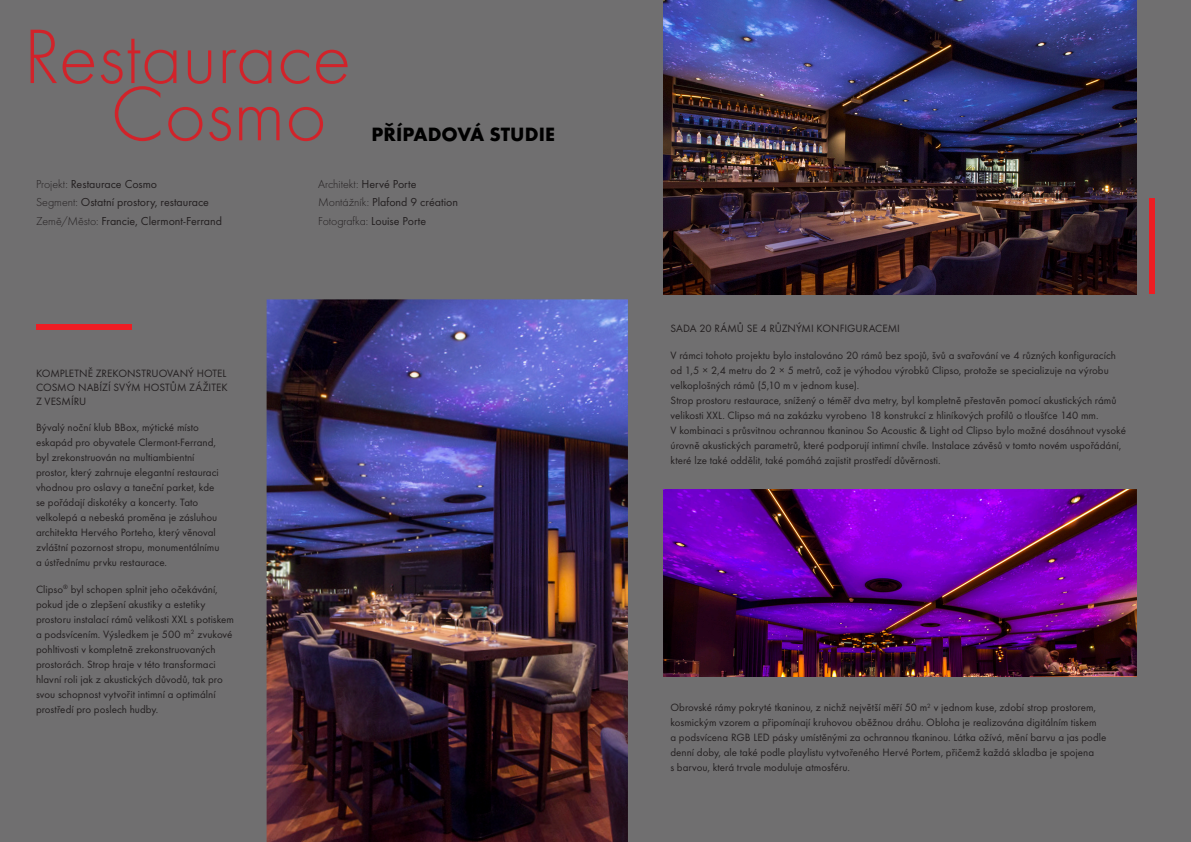
<style>
.page{position:relative;width:1191px;height:842px;background:#706f70}
.page>*{position:absolute;margin:0;border:0;box-sizing:border-box;transform-origin:0 0}
.t1{font:80px "Futura TCE Ligh";color:#d1232a}
.Body_copy_Futura{font:700 20px "Futura TCE";color:#000}
.Body_copy_Noto{font:12px "Futura TCE";color:#231f20}
.Body_copy_Noto-2{font:12px "Futura TCE Ligh";letter-spacing:-.005em;color:#231f20}
.Body_copy_Futura-2{font:11px/15px "Futura TCE";color:#231f20}
.s1{font-family:"Futura TCE"}
.s2{font-family:"Futura TCE Ligh"}
</style>
<div class="page">
<div style="left:36px;top:324px;width:95px;height:6px;background:#ee1d23"></div>
<div style="left:1149px;top:198px;width:6px;height:96px;background:#ee1d23"></div>
<img style="left:663px;top:0;width:473px;height:295px">
<img style="left:267px;top:299px;width:361px;height:543px">
<img style="left:663px;top:490px;width:473px;height:187px">
<p class="t1" style="left:23px;top:11px;width:329px">Restaurace</p>
<p class="t1" style="left:110px;top:68px;width:218px">Cosmo</p>
<p class="Body_copy_Futura" style="left:371px;top:121px;width:185px">PŘÍPADOVÁ STUDIE</p>
<p class="Body_copy_Noto-2" style="left:318px;top:177px;width:100px">Architekt: <span class="s1">Hervé Porte</span></p>
<p class="Body_copy_Noto" style="left:318px;top:195px;width:141px"><span class="s2">Montážník:</span> Plafond 9 création</p>
<p class="Body_copy_Noto-2" style="left:318px;top:214px;width:110px">Fotografka: <span class="s1">Louise Porte</span></p>
<p class="Body_copy_Noto" style="left:36px;top:177px;width:123px"><span class="s2">Projekt:</span> Restaurace Cosmo</p>
<p class="Body_copy_Noto" style="left:36px;top:195px;width:175px"><span class="s2">Segment:</span> Ostatní prostory, restaurace</p>
<p class="Body_copy_Noto" style="left:36px;top:213px;width:187px"><span class="s2">Země/Město:</span> Francie, Clermont-Ferrand</p>
<p class="Body_copy_Futura-2" style="left:36px;top:366px;width:193px;line-height:14px;text-align:justify">KOMPLETNĚ ZREKONSTRUOVANÝ HOTEL COSMO NABÍZÍ SVÝM HOSTŮM ZÁŽITEK Z VESMÍRU</p>
<p class="Body_copy_Futura-2" style="left:36px;top:420px;width:185px">Bývalý noční klub BBox, mýtické místo eskapád pro obyvatele Clermont-Ferrand, byl zrekonstruován na multiambientní prostor, který zahrnuje elegantní restauraci vhodnou pro oslavy a taneční parket, kde se pořádají diskotéky a koncerty. Tato velkolepá a nebeská proměna je zásluhou architekta Hervého Porteho, který věnoval zvláštní pozornost stropu, monumentálnímu a ústřednímu prvku restaurace.</p>
<p class="Body_copy_Futura-2" style="left:36px;top:581px;width:200px">Clipso<sup>®</sup> byl schopen splnit jeho očekávání, pokud jde o zlepšení akustiky a estetiky prostoru instalací rámů velikosti XXL s potiskem a podsvícením. Výsledkem je 500 m<sup>2</sup> zvukové pohltivosti v kompletně zrekonstruovaných prostorách. Strop hraje v této transformaci hlavní roli jak z akustických důvodů, tak pro svou schopnost vytvořit intimní a optimální prostředí pro poslech hudby.</p>
<p class="Body_copy_Futura-2" style="left:670px;top:321px;width:231px">SADA 20 RÁMŮ SE 4 RŮZNÝMI KONFIGURACEMI</p>
<p class="Body_copy_Futura-2" style="left:670px;top:347px;width:447px">V rámci tohoto projektu bylo instalováno 20 rámů bez spojů, švů a svařování ve 4 různých konfiguracích od 1,5 × 2,4 metru do 2 × 5 metrů, což je výhodou výrobků Clipso, protože se specializuje na výrobu velkoplošných rámů (5,10 m v jednom kuse).</p>
<p class="Body_copy_Futura-2" style="left:670px;top:392px;width:447px">Strop prostoru restaurace, snížený o téměř dva metry, byl kompletně přestavěn pomocí akustických rámů velikosti XXL. Clipso má na zakázku vyrobeno 18 konstrukcí z hliníkových profilů o tloušťce 140 mm.</p>
<p class="Body_copy_Futura-2" style="left:670px;top:422px;width:457px">V kombinaci s průsvitnou ochrannou tkaninou So Acoustic &amp; Light od Clipso bylo možné dosáhnout vysoké úrovně akustických parametrů, které podporují intimní chvíle. Instalace závěsů v tomto novém uspořádání, které lze také oddělit, také pomáhá zajistit prostředí důvěrnosti.</p>
<p class="Body_copy_Futura-2" style="left:670px;top:700px;width:437px">Obrovské rámy pokryté tkaninou, z nichž největší měří 50 m<sup>2</sup> v jednom kuse, zdobí strop prostorem, kosmickým vzorem a připomínají kruhovou oběžnou dráhu. Obloha je realizována digitálním tiskem<br>a podsvícena RGB LED pásky umístěnými za ochrannou tkaninou. Látka ožívá, mění barvu a jas podle denní doby, ale také podle playlistu vytvořeného Hervé Portem, přičemž každá skladba je spojena<br>s barvou, která trvale moduluje atmosféru.</p>
</div>
